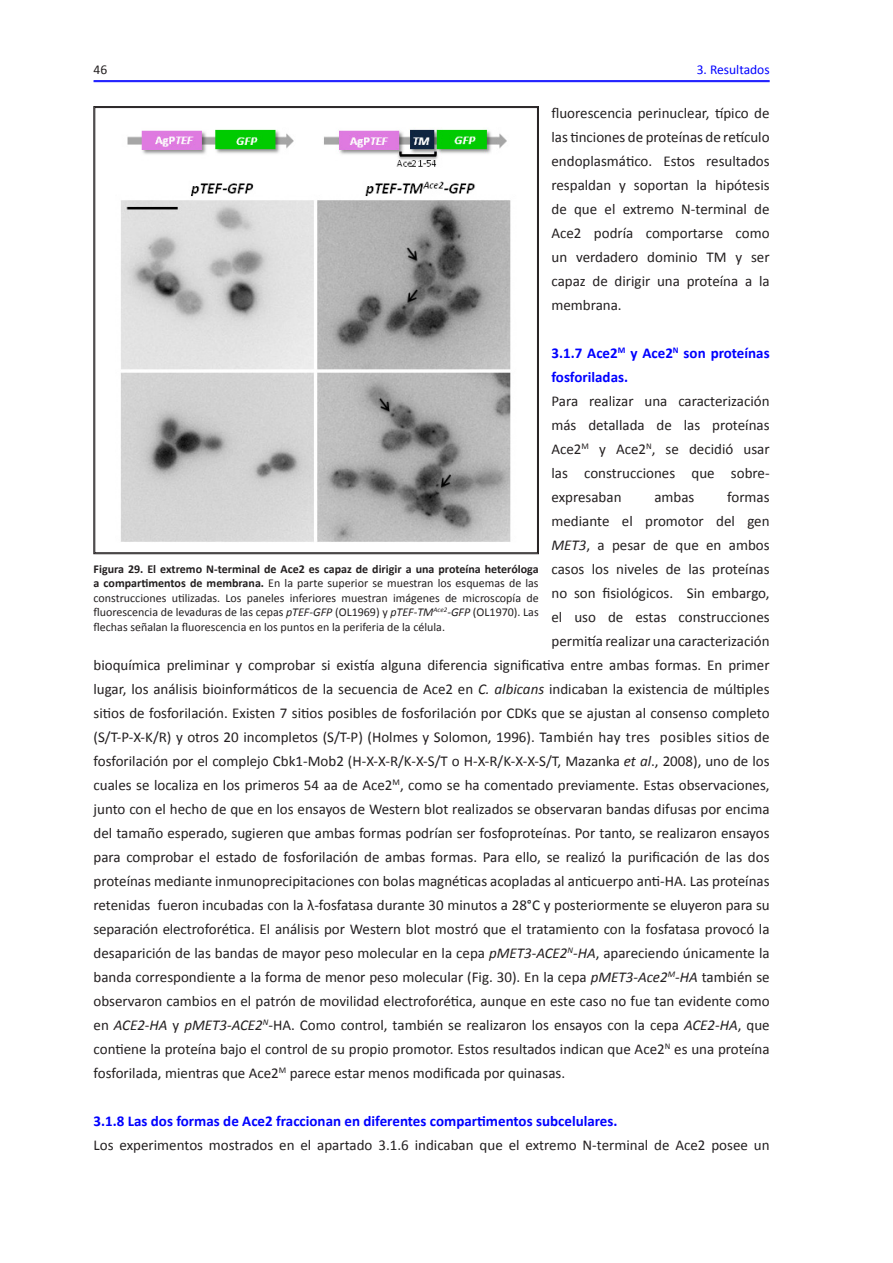
<style>
.page{position:relative;width:893px;height:1263px;background:#fff}
.page>*{position:absolute;margin:0;border:0;box-sizing:border-box;transform-origin:0 0}
.t1{font:15px/24px "Calibri";color:#231f20;text-align:justify}
.Título_2{font:700 15px/24px "Calibri";color:#00f}
.t2{font:13.5px "Calibri";color:#00f}
.t3{font:13.5px "Calibri";color:#231f20}
.Pie_Figura{font:12px/14.4px "Calibri";color:#231f20;text-align:justify}
.s1{font-style:italic}
.s2{font-weight:700}
</style>
<div class="page">
<hr style="left:94px;top:80px;width:676px;height:1px;background:#00f">
<hr style="left:94px;top:81px;width:676px;height:1px;background:#00f">
<svg style="left:93px;top:106px;width:446px;height:448px"></svg>
<p class="t3" style="left:94px;top:61px;width:15px">46</p>
<p class="t2" style="left:697px;top:61px;width:74px">3. Resultados</p>
<p class="t1" style="left:551px;top:100px;width:220px">fluorescencia perinuclear, típico de las tinciones de proteínas de retículo endoplasmático. Estos resultados respaldan y soportan la hipótesis de que el extremo N-terminal de Ace2 podría comportarse como un verdadero dominio TM y ser capaz de dirigir una proteína a la membrana.</p>
<p class="Título_2" style="left:551px;top:340px;width:220px">3.1.7 Ace2<sup>M</sup> y Ace2<sup>N</sup> son proteínas fosforiladas.</p>
<p class="t1" style="left:551px;top:388px;width:220px">Para realizar una caracterización más detallada de las proteínas Ace2<sup>M</sup> y Ace2<sup>N</sup>, se decidió usar las construcciones que sobre&shy;expresaban</p>
<p class="t1" style="left:654px;top:484px;width:42px">ambas</p>
<p class="t1" style="left:727px;top:484px;width:44px">formas</p>
<p class="t1" style="left:551px;top:508px;width:220px">mediante el promotor del gen</p>
<p class="t1" style="left:551px;top:532px;width:220px"><span class="s1">MET3</span>, a pesar de que en ambos</p>
<p class="t1" style="left:551px;top:556px;width:220px">casos los niveles de las proteínas</p>
<p class="t1" style="left:551px;top:580px;width:220px">no son fisiológicos. Sin embargo,</p>
<p class="t1" style="left:551px;top:604px;width:220px">el uso de estas construcciones</p>
<p class="t1" style="left:551px;top:628px;width:220px">permitía realizar una caracterización</p>
<p class="t1" style="left:94px;top:652px;width:678px">bioquímica preliminar y comprobar si existía alguna diferencia significativa entre ambas formas. En primer</p>
<p class="t1" style="left:94px;top:676px;width:678px">lugar, los análisis bioinformáticos de la secuencia de Ace2 en <span class="s1">C. albicans</span> indicaban la existencia de múltiples</p>
<p class="t1" style="left:94px;top:700px;width:678px">sitios de fosforilación. Existen 7 sitios posibles de fosforilación por CDKs que se ajustan al consenso completo</p>
<p class="t1" style="left:94px;top:724px;width:677px">(S/T-P-X-K/R) y otros 20 incompletos (S/T-P) (Holmes y Solomon, 1996). También hay tres posibles sitios de</p>
<p class="t1" style="left:94px;top:748px;width:678px">fosforilación por el complejo Cbk1-Mob2 (H-X-X-R/K-X-S/T o H-X-R/K-X-X-S/T, Mazanka <span class="s1">et al</span>., 2008), uno de los</p>
<p class="t1" style="left:94px;top:772px;width:678px">cuales se localiza en los primeros 54 aa de Ace2<sup>M</sup>, como se ha comentado previamente. Estas observaciones,</p>
<p class="t1" style="left:94px;top:796px;width:678px">junto con el hecho de que en los ensayos de Western blot realizados se observaran bandas difusas por encima</p>
<p class="t1" style="left:94px;top:820px;width:678px">del tamaño esperado, sugieren que ambas formas podrían ser fosfoproteínas. Por tanto, se realizaron ensayos</p>
<p class="t1" style="left:94px;top:844px;width:678px">para comprobar el estado de fosforilación de ambas formas. Para ello, se realizó la purificación de las dos</p>
<p class="t1" style="left:94px;top:868px;width:678px">proteínas mediante inmunoprecipitaciones con bolas magnéticas acopladas al anticuerpo anti-HA. Las proteínas</p>
<p class="t1" style="left:94px;top:892px;width:677px">retenidas fueron incubadas con la λ-fosfatasa durante 30 minutos a 28°C y posteriormente se eluyeron para su</p>
<p class="t1" style="left:94px;top:916px;width:677px">separación electroforética. El análisis por Western blot mostró que el tratamiento con la fosfatasa provocó la</p>
<p class="t1" style="left:94px;top:940px;width:678px">desaparición de las bandas de mayor peso molecular en la cepa <span class="s1">pMET3-ACE2</span><sup>N</sup><span class="s1">-HA</span>, apareciendo únicamente la</p>
<p class="t1" style="left:94px;top:964px;width:678px">banda correspondiente a la forma de menor peso molecular (Fig. 30). En la cepa <span class="s1">pMET3-Ace2</span><sup>M</sup><span class="s1">-HA</span> también se</p>
<p class="t1" style="left:94px;top:988px;width:678px">observaron cambios en el patrón de movilidad electroforética, aunque en este caso no fue tan evidente como</p>
<p class="t1" style="left:94px;top:1012px;width:678px">en <span class="s1">ACE2-HA</span> y <span class="s1">pMET3-ACE2</span><sup>N</sup><span class="s1">-</span>HA. Como control, también se realizaron los ensayos con la cepa <span class="s1">ACE2-HA</span>, que</p>
<p class="t1" style="left:94px;top:1036px;width:678px">contiene la proteína bajo el control de su propio promotor. Estos resultados indican que Ace2<sup>N</sup> es una proteína</p>
<p class="t1" style="left:94px;top:1060px;width:473px">fosforilada, mientras que Ace2<sup>M</sup> parece estar menos modificada por quinasas.</p>
<p class="Título_2" style="left:94px;top:1108px;width:525px">3.1.8 Las dos formas de Ace2 fraccionan en diferentes compartimentos subcelulares.</p>
<p class="t1" style="left:94px;top:1132px;width:678px">Los experimentos mostrados en el apartado 3.1.6 indicaban que el extremo N-terminal de Ace2 posee un</p>
<p class="Pie_Figura" style="left:94px;top:561px;width:447px"><span class="s2">Figura 29. El extremo N-terminal de Ace2 es capaz de dirigir a una proteína heteróloga a compartimentos de membrana.</span> En la parte superior se muestran los esquemas de las construcciones utilizadas. Los paneles inferiores muestran imágenes de microscopía de fluorescencia de levaduras de las cepas <span class="s1">pTEF-GFP</span> (OL1969) y <span class="s1">pTEF-TM</span><sup>Ace2</sup><span class="s1">-GFP</span> (OL1970). Las flechas señalan la fluorescencia en los puntos en la periferia de la célula.</p>
</div>
